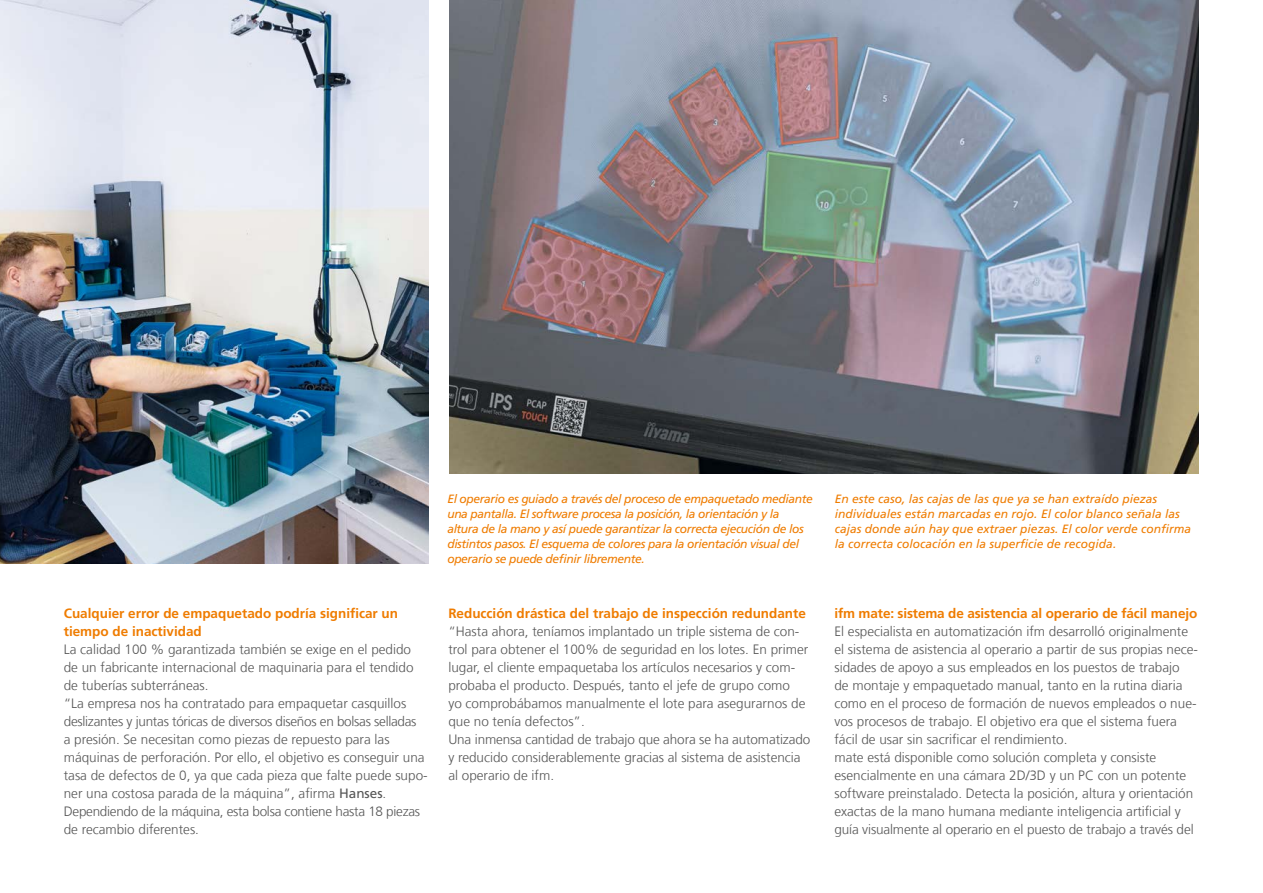
<style>
.page{position:relative;width:1263px;height:893px;background:#fff}
.page>*{position:absolute;margin:0;border:0;box-sizing:border-box;transform-origin:0 0}
.Fließtext_9pt_versch{font:300 13.5px/18px "Frutiger LT Com";color:#565656}
.Fließtext_9pt_headli{font:700 13.5px/18px "Frutiger LT Com";color:#ef7c00}
.Fließtext_9pt_versch-2{font:300 13.5px/18px "Frutiger LT Com";letter-spacing:-.02em;color:#565656}
.Bildunterschrift_lib{font:italic 12px/14.9px "Frutiger LT Com";letter-spacing:-.03em;color:#ef7c00}
.Bildunterschrift_lib-2{font:italic 12px/14.9px "Frutiger LT Com";color:#ef7c00}
.s1{font-weight:400}
</style>
<div class="page">
<img style="left:0;top:0;width:428px;height:564px">
<img style="left:449px;top:0;width:750px;height:474px">
<p class="Fließtext_9pt_headli" style="left:64px;top:604px;width:336px">Cualquier error de empaquetado podría significar un tiempo de inactividad</p>
<p class="Fließtext_9pt_versch" style="left:64px;top:640px;width:351px">La calidad 100 % garantizada también se exige en el pedido de un fabricante internacional de maquinaria para el tendido de tuberías subterráneas.</p>
<p class="Fließtext_9pt_versch" style="left:64px;top:694px;width:365px">“La empresa nos ha contratado para empaquetar casquillos deslizantes y juntas tóricas de diversos diseños en bolsas selladas<br>a presión. Se necesitan como piezas de repuesto para las máquinas de perforación. Por ello, el objetivo es conseguir una tasa de defectos de 0, ya que cada pieza que falte puede supo&shy;ner una costosa parada de la máquina”, afirma <span class="s1">Hanses</span>.</p>
<p class="Fließtext_9pt_versch-2" style="left:64px;top:802px;width:358px">Dependiendo de la máquina, esta bolsa contiene hasta 18 piezas de recambio diferentes.</p>
<p class="Bildunterschrift_lib" style="left:447px;top:492px;width:367px">El operario es guiado a través del proceso de empaquetado mediante una pantalla. El software procesa la posición, la orientación y la altura de la mano y así puede garantizar la correcta ejecución de los distintos pasos. El esquema de colores para la orientación visual del operario se puede definir libremente.</p>
<p class="Bildunterschrift_lib-2" style="left:835px;top:492px;width:358px">En este caso, las cajas de las que ya se han extraído piezas individuales están marcadas en rojo. El color blanco señala las cajas donde aún hay que extraer piezas. El color verde confirma la correcta colocación en la superficie de recogida.</p>
<p class="Fließtext_9pt_headli" style="left:448px;top:604px;width:359px">Reducción drástica del trabajo de inspección redundante</p>
<p class="Fließtext_9pt_versch" style="left:448px;top:622px;width:361px">“Hasta ahora, teníamos implantado un triple sistema de con&shy;trol para obtener el 100% de seguridad en los lotes. En primer lugar, el cliente empaquetaba los artículos necesarios y com&shy;probaba el producto. Después, tanto el jefe de grupo como<br>yo comprobábamos manualmente el lote para asegurarnos de que no tenía defectos”.</p>
<p class="Fließtext_9pt_versch" style="left:448px;top:730px;width:363px">Una inmensa cantidad de trabajo que ahora se ha automatizado y reducido considerablemente gracias al sistema de asistencia al operario de ifm.</p>
<p class="Fließtext_9pt_headli" style="left:834px;top:604px;width:364px">ifm mate: sistema de asistencia al operario de fácil manejo</p>
<p class="Fließtext_9pt_versch" style="left:834px;top:622px;width:365px">El especialista en automatización ifm desarrolló originalmente el sistema de asistencia al operario a partir de sus propias nece&shy;sidades de apoyo a sus empleados en los puestos de trabajo<br>de montaje y empaquetado manual, tanto en la rutina diaria como en el proceso de formación de nuevos empleados o nue&shy;vos procesos de trabajo. El objetivo era que el sistema fuera fácil de usar sin sacrificar el rendimiento.</p>
<p class="Fließtext_9pt_versch" style="left:834px;top:748px;width:361px">mate está disponible como solución completa y consiste esencialmente en una cámara 2D/3D y un PC con un potente software preinstalado. Detecta la posición, altura y orientación exactas de la mano humana mediante inteligencia artificial y guía visualmente al operario en el puesto de trabajo a través del</p>
</div>
